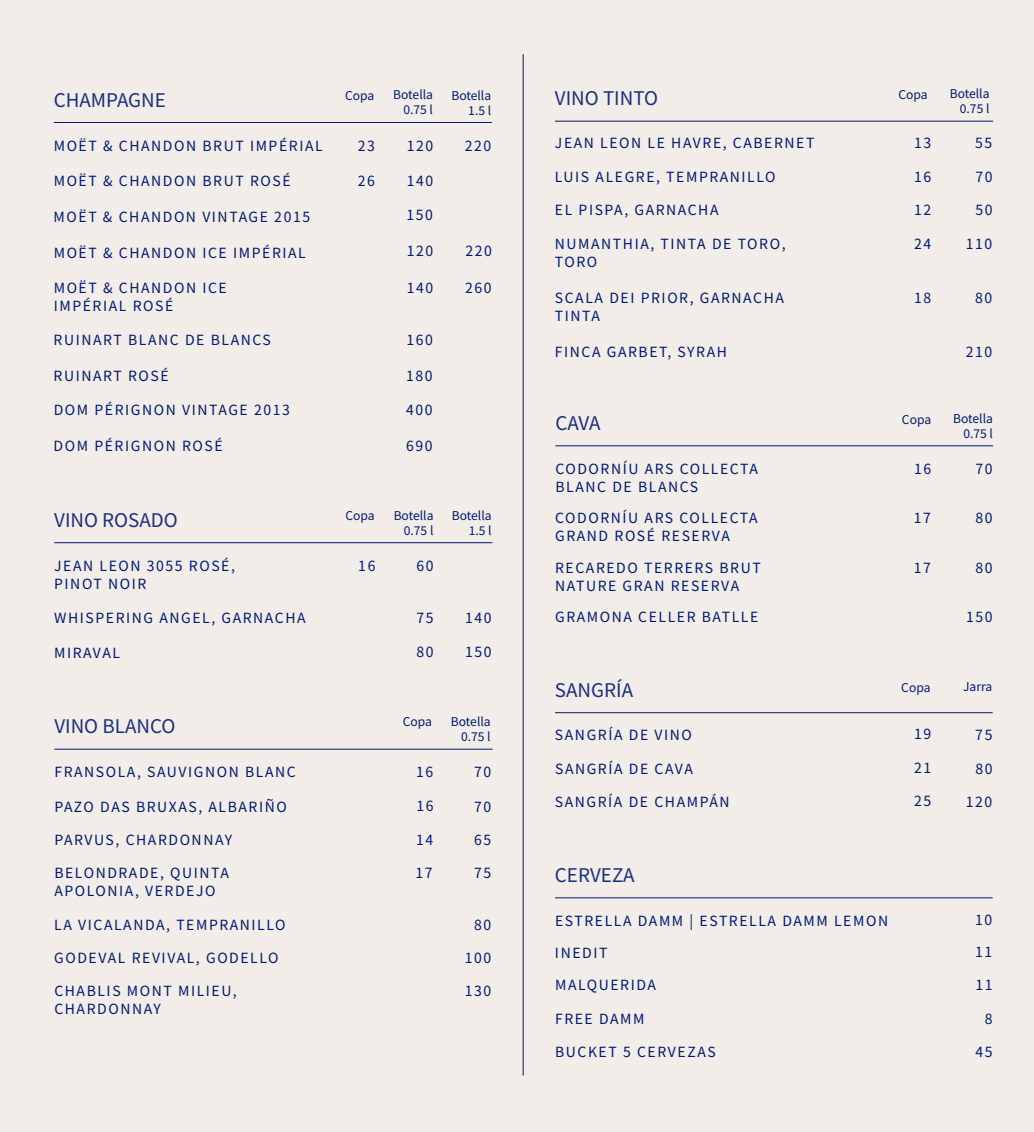
<style>
.page{position:relative;width:1034px;height:1132px;background:#fff}
.page>*{position:absolute;margin:0;border:0;box-sizing:border-box;transform-origin:0 0}
.t1{font:21px "Source Sans Pro";color:#1a307e}
.t2{font:15.6px/18px "Source Sans Pro";letter-spacing:.1em;color:#001a70}
.t3{font:13.5px "Source Sans Pro";color:#001a70}
</style>
<div class="page">
<div style="left:0;top:0;width:1033px;height:1131px;background:#f2ede8"></div>
<hr style="left:1033px;top:0;width:1px;height:1131px;background:#f2ede8">
<hr style="left:523px;top:54px;width:1px;height:1021px;background:#001a70">
<hr style="left:54px;top:122px;width:438px;height:1px;background:#001a70">
<hr style="left:555px;top:445px;width:437px;height:1px;background:#001a70">
<hr style="left:555px;top:121px;width:437px;height:1px;background:#001a70">
<hr style="left:555px;top:712px;width:437px;height:1px;background:#001a70">
<hr style="left:555px;top:897px;width:437px;height:1px;background:#001a70">
<hr style="left:54px;top:542px;width:438px;height:1px;background:#001a70">
<hr style="left:54px;top:748px;width:438px;height:1px;background:#001a70">
<p class="t3" style="left:393px;top:86px;width:41px">Botella</p>
<p class="t3" style="left:403px;top:101px;width:31px">0.75 l</p>
<p class="t2" style="left:406px;top:136px;width:28px">120</p>
<p class="t1" style="left:54px;top:86px;width:114px">CHAMPAGNE</p>
<p class="t3" style="left:345px;top:87px;width:31px">Copa</p>
<p class="t3" style="left:451px;top:87px;width:41px">Botella</p>
<p class="t3" style="left:468px;top:102px;width:24px">1.5 l</p>
<p class="t2" style="left:54px;top:136px;width:270px">MOËT &amp; CHANDON BRUT IMPÉRIAL</p>
<p class="t2" style="left:358px;top:136px;width:19px">23</p>
<p class="t2" style="left:465px;top:136px;width:28px">220</p>
<p class="t2" style="left:54px;top:172px;width:238px">MOËT &amp; CHANDON BRUT ROSÉ</p>
<p class="t2" style="left:358px;top:172px;width:19px">26</p>
<p class="t2" style="left:406px;top:172px;width:28px">140</p>
<p class="t2" style="left:54px;top:207px;width:258px">MOËT &amp; CHANDON VINTAGE 2015</p>
<p class="t2" style="left:406px;top:206px;width:28px">150</p>
<p class="t2" style="left:54px;top:243px;width:253px">MOËT &amp; CHANDON ICE IMPÉRIAL</p>
<p class="t2" style="left:406px;top:242px;width:28px">120</p>
<p class="t2" style="left:54px;top:278px;width:175px">MOËT &amp; CHANDON ICE<br>IMPÉRIAL ROSÉ</p>
<p class="t2" style="left:406px;top:278px;width:28px">140</p>
<p class="t2" style="left:54px;top:331px;width:219px">RUINART BLANC DE BLANCS</p>
<p class="t2" style="left:406px;top:331px;width:28px">160</p>
<p class="t2" style="left:54px;top:366px;width:116px">RUINART ROSÉ</p>
<p class="t2" style="left:406px;top:366px;width:28px">180</p>
<p class="t2" style="left:54px;top:401px;width:238px">DOM PÉRIGNON VINTAGE 2013</p>
<p class="t2" style="left:406px;top:401px;width:28px">400</p>
<p class="t2" style="left:54px;top:436px;width:170px">DOM PÉRIGNON ROSÉ</p>
<p class="t2" style="left:406px;top:436px;width:28px">690</p>
<p class="t2" style="left:465px;top:242px;width:28px">220</p>
<p class="t2" style="left:465px;top:278px;width:28px">260</p>
<p class="t3" style="left:393px;top:506px;width:41px">Botella</p>
<p class="t3" style="left:404px;top:521px;width:31px">0.75 l</p>
<p class="t2" style="left:416px;top:556px;width:19px">60</p>
<p class="t1" style="left:54px;top:506px;width:125px">VINO ROSADO</p>
<p class="t3" style="left:345px;top:506px;width:31px">Copa</p>
<p class="t3" style="left:452px;top:506px;width:41px">Botella</p>
<p class="t3" style="left:468px;top:521px;width:24px">1.5 l</p>
<p class="t2" style="left:54px;top:556px;width:182px">JEAN LEON 3055 ROSÉ,<br>PINOT NOIR</p>
<p class="t2" style="left:358px;top:556px;width:19px">16</p>
<p class="t2" style="left:54px;top:608px;width:253px">WHISPERING ANGEL, GARNACHA</p>
<p class="t2" style="left:416px;top:608px;width:19px">75</p>
<p class="t2" style="left:465px;top:608px;width:28px">140</p>
<p class="t2" style="left:54px;top:644px;width:67px">MIRAVAL</p>
<p class="t2" style="left:416px;top:642px;width:19px">80</p>
<p class="t2" style="left:465px;top:642px;width:28px">150</p>
<p class="t1" style="left:54px;top:712px;width:123px">VINO BLANCO</p>
<p class="t3" style="left:402px;top:713px;width:31px">Copa</p>
<p class="t3" style="left:451px;top:712px;width:41px">Botella</p>
<p class="t3" style="left:461px;top:727px;width:31px">0.75 l</p>
<p class="t2" style="left:54px;top:762px;width:243px">FRANSOLA, SAUVIGNON BLANC</p>
<p class="t2" style="left:416px;top:762px;width:19px">16</p>
<p class="t2" style="left:474px;top:762px;width:19px">70</p>
<p class="t2" style="left:54px;top:797px;width:234px">PAZO DAS BRUXAS, ALBARIÑO</p>
<p class="t2" style="left:416px;top:796px;width:19px">16</p>
<p class="t2" style="left:474px;top:797px;width:19px">70</p>
<p class="t2" style="left:54px;top:830px;width:179px">PARVUS, CHARDONNAY</p>
<p class="t2" style="left:416px;top:830px;width:19px">14</p>
<p class="t2" style="left:474px;top:830px;width:19px">65</p>
<p class="t2" style="left:54px;top:863px;width:176px">BELONDRADE, QUINTA<br>APOLONIA, VERDEJO</p>
<p class="t2" style="left:415px;top:863px;width:19px">17</p>
<p class="t2" style="left:474px;top:863px;width:19px">75</p>
<p class="t2" style="left:54px;top:915px;width:233px">LA VICALANDA, TEMPRANILLO</p>
<p class="t2" style="left:474px;top:915px;width:19px">80</p>
<p class="t2" style="left:54px;top:948px;width:226px">GODEVAL REVIVAL, GODELLO</p>
<p class="t2" style="left:464px;top:948px;width:28px">100</p>
<p class="t2" style="left:54px;top:981px;width:184px">CHABLIS MONT MILIEU,<br>CHARDONNAY</p>
<p class="t2" style="left:465px;top:981px;width:28px">130</p>
<p class="t1" style="left:555px;top:85px;width:105px">VINO TINTO</p>
<p class="t2" style="left:555px;top:134px;width:261px">JEAN LEON LE HAVRE, CABERNET</p>
<p class="t2" style="left:555px;top:167px;width:222px">LUIS ALEGRE, TEMPRANILLO</p>
<p class="t3" style="left:898px;top:85px;width:31px">Copa</p>
<p class="t3" style="left:949px;top:85px;width:41px">Botella</p>
<p class="t3" style="left:959px;top:100px;width:31px">0.75 l</p>
<p class="t2" style="left:913px;top:134px;width:19px">13</p>
<p class="t2" style="left:974px;top:134px;width:19px">55</p>
<p class="t2" style="left:913px;top:167px;width:19px">16</p>
<p class="t2" style="left:975px;top:167px;width:19px">70</p>
<p class="t2" style="left:555px;top:201px;width:165px">EL PISPA, GARNACHA</p>
<p class="t2" style="left:913px;top:201px;width:19px">12</p>
<p class="t2" style="left:975px;top:201px;width:19px">50</p>
<p class="t2" style="left:555px;top:234px;width:232px">NUMANTHIA, TINTA DE TORO,<br>TORO</p>
<p class="t2" style="left:913px;top:234px;width:19px">24</p>
<p class="t2" style="left:965px;top:234px;width:28px">110</p>
<p class="t2" style="left:554px;top:289px;width:230px">SCALA DEI PRIOR, GARNACHA<br>TINTA</p>
<p class="t2" style="left:913px;top:289px;width:19px">18</p>
<p class="t2" style="left:974px;top:289px;width:19px">80</p>
<p class="t2" style="left:555px;top:343px;width:173px">FINCA GARBET, SYRAH</p>
<p class="t2" style="left:965px;top:343px;width:28px">210</p>
<p class="t1" style="left:555px;top:409px;width:47px">CAVA</p>
<p class="t2" style="left:555px;top:459px;width:204px">CODORNÍU ARS COLLECTA<br>BLANC DE BLANCS</p>
<p class="t3" style="left:901px;top:411px;width:31px">Copa</p>
<p class="t3" style="left:952px;top:410px;width:41px">Botella</p>
<p class="t3" style="left:963px;top:425px;width:31px">0.75 l</p>
<p class="t2" style="left:913px;top:459px;width:19px">16</p>
<p class="t2" style="left:975px;top:459px;width:19px">70</p>
<p class="t2" style="left:555px;top:508px;width:204px">CODORNÍU ARS COLLECTA<br>GRAND ROSÉ RESERVA</p>
<p class="t2" style="left:913px;top:508px;width:19px">17</p>
<p class="t2" style="left:975px;top:508px;width:19px">80</p>
<p class="t2" style="left:555px;top:558px;width:207px">RECAREDO TERRERS BRUT<br>NATURE GRAN RESERVA</p>
<p class="t2" style="left:913px;top:558px;width:19px">17</p>
<p class="t2" style="left:975px;top:558px;width:19px">80</p>
<p class="t2" style="left:555px;top:607px;width:205px">GRAMONA CELLER BATLLE</p>
<p class="t2" style="left:965px;top:608px;width:28px">150</p>
<p class="t1" style="left:555px;top:676px;width:80px">SANGRÍA</p>
<p class="t2" style="left:555px;top:726px;width:138px">SANGRÍA DE VINO</p>
<p class="t3" style="left:901px;top:678px;width:31px">Copa</p>
<p class="t3" style="left:962px;top:677px;width:31px">Jarra</p>
<p class="t2" style="left:913px;top:725px;width:19px">19</p>
<p class="t2" style="left:975px;top:726px;width:19px">75</p>
<p class="t2" style="left:555px;top:759px;width:139px">SANGRÍA DE CAVA</p>
<p class="t2" style="left:913px;top:758px;width:19px">21</p>
<p class="t2" style="left:975px;top:759px;width:19px">80</p>
<p class="t2" style="left:555px;top:792px;width:176px">SANGRÍA DE CHAMPÁN</p>
<p class="t2" style="left:913px;top:791px;width:19px">25</p>
<p class="t2" style="left:965px;top:792px;width:28px">120</p>
<p class="t1" style="left:555px;top:861px;width:81px">CERVEZA</p>
<p class="t2" style="left:555px;top:910px;width:334px">ESTRELLA DAMM | ESTRELLA DAMM LEMON</p>
<p class="t2" style="left:975px;top:910px;width:19px">10</p>
<p class="t2" style="left:555px;top:943px;width:54px">INEDIT</p>
<p class="t2" style="left:555px;top:975px;width:102px">MALQUERIDA</p>
<p class="t2" style="left:555px;top:1009px;width:91px">FREE DAMM</p>
<p class="t2" style="left:555px;top:1042px;width:162px">BUCKET 5 CERVEZAS</p>
<p class="t2" style="left:974px;top:942px;width:19px">11</p>
<p class="t2" style="left:975px;top:975px;width:19px">11</p>
<p class="t2" style="left:984px;top:1009px;width:9px">8</p>
<p class="t2" style="left:975px;top:1041px;width:19px">45</p>
</div>
